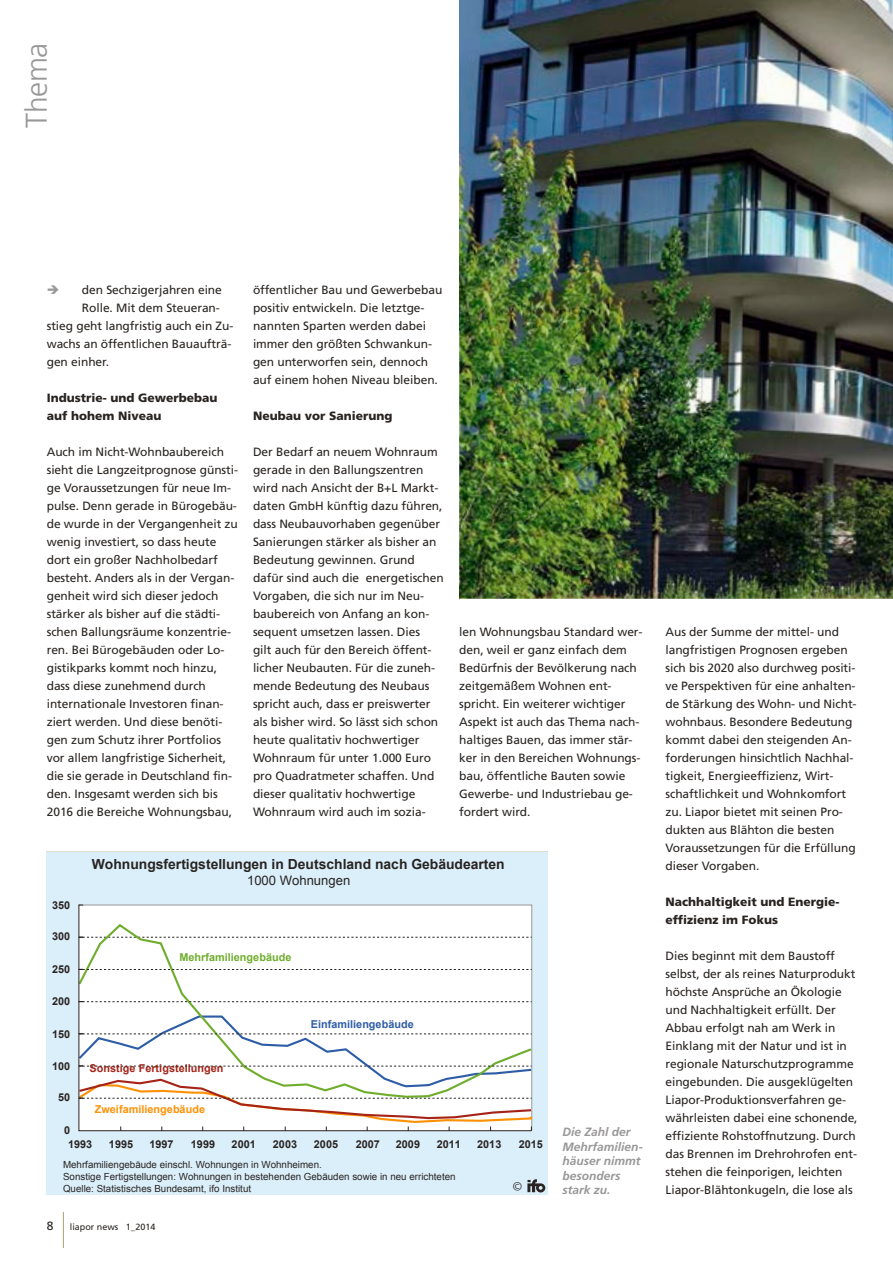
<style>
.page{position:relative;width:893px;height:1263px;background:#fff}
.page>*{position:absolute;margin:0;border:0;box-sizing:border-box;transform-origin:0 0}
.t1{font:300 30px "Frutiger";letter-spacing:-.015em;color:#999797}
.t2{font:700 13.95px "Arial";color:#292421}
.t3{font:700 13.8px "Tahoma";color:#292421}
.t4{font:13.05px "Arial";color:#292421}
.t5{font:12px/18px "Frutiger";letter-spacing:-.005em;color:#292421}
.t6{font:900 12px/18px "Frutiger";color:#292421}
.t7{font:italic 700 12px/14.4px "Frutiger";color:#999797}
.t8{font:700 10.8px/13.5px "Arial";letter-spacing:.005em;color:#292421}
.t9{font:700 10.8px "Arial";letter-spacing:.005em;color:#a62317}
.t10{font:700 10.8px "Arial";letter-spacing:.005em;color:#6fad2c}
.t11{font:700 10.8px "Arial";letter-spacing:.005em;color:#fc9106}
.t12{font:700 10.8px "Arial";letter-spacing:.005em;color:#2d5da6}
.t13{font:9.75px/11.7px "Arial";color:#292421}
.t14{font:9px "Frutiger";color:#292421}
</style>
<div class="page">
<hr style="left:63px;top:1212px;width:1px;height:36px;background:#ae9c7b">
<img style="left:459px;top:0;width:434px;height:599px">
<div style="left:47px;top:852px;width:501px;height:343px;background:#dbeffb"></div>
<div style="left:78px;top:904px;width:454px;height:110px;background:#fff"></div>
<svg style="left:79px;top:937px;width:453px;height:1px"></svg>
<svg style="left:79px;top:969px;width:453px;height:1px"></svg>
<svg style="left:79px;top:1001px;width:453px;height:1px"></svg>
<svg style="left:78px;top:1014px;width:455px;height:117px;background:#eeecea"></svg>
<svg style="left:527px;top:1179px;width:18px;height:13px"></svg>
<h1 class="t1" style="left:19px;top:128px;width:86px;rotate:-90deg">Thema</h1>
<p class="t5" style="left:82px;top:281px;width:141px">den Sechzigerjahren eine</p>
<p class="t5" style="left:82px;top:299px;width:139px">Rolle. Mit dem Steueran-</p>
<p class="t5" style="left:47px;top:317px;width:188px">stieg geht langfristig auch ein Zu-</p>
<p class="t5" style="left:47px;top:335px;width:186px">wachs an öffentlichen Bauaufträ-</p>
<p class="t5" style="left:47px;top:353px;width:64px">gen einher.</p>
<p class="t6" style="left:47px;top:388px;width:172px">Industrie- und Gewerbebau auf hohem Niveau</p>
<p class="t5" style="left:47px;top:443px;width:193px">Auch im Nicht-Wohnbaubereich sieht die Langzeitprognose günsti&shy;ge Voraussetzungen für neue Im&shy;pulse. Denn gerade in Bürogebäu&shy;de wurde in der Vergangenheit zu wenig investiert, so dass heute dort ein großer Nachholbedarf besteht. Anders als in der Vergan&shy;genheit wird sich dieser jedoch stärker als bisher auf die städti&shy;schen Ballungsräume konzentrie&shy;ren. Bei Bürogebäuden oder Lo&shy;gistikparks kommt noch hinzu, dass diese zunehmend durch internationale Investoren finan&shy;ziert werden. Und diese benöti&shy;gen zum Schutz ihrer Portfolios vor allem langfristige Sicherheit, die sie gerade in Deutschland fin&shy;den. Insgesamt werden sich bis<br>2016 die Bereiche Wohnungsbau,</p>
<p class="t5" style="left:253px;top:281px;width:191px">öffentlicher Bau und Gewerbebau positiv entwickeln. Die letztge&shy;nannten Sparten werden dabei immer den größten Schwankun&shy;gen unterworfen sein, dennoch auf einem hohen Niveau bleiben.</p>
<p class="t6" style="left:253px;top:406px;width:141px">Neubau vor Sanierung</p>
<p class="t5" style="left:253px;top:443px;width:192px">Der Bedarf an neuem Wohnraum gerade in den Ballungszentren wird nach Ansicht der B+L Markt&shy;daten GmbH künftig dazu führen, dass Neubauvorhaben gegenüber<br>Sanierungen stärker als bisher an<br>Bedeutung gewinnen. Grund dafür sind auch die energetischen<br>Vorgaben, die sich nur im Neu&shy;baubereich von Anfang an kon&shy;sequent umsetzen lassen. Dies<br>gilt auch für den Bereich öffent&shy;licher Neubauten. Für die zuneh&shy;mende Bedeutung des Neubaus spricht auch, dass er preiswerter als bisher wird. So lässt sich schon heute qualitativ hochwertiger<br>Wohnraum für unter 1.000 Euro pro Quadratmeter schaffen. Und dieser qualitativ hochwertige<br>Wohnraum wird auch im sozia-</p>
<p class="t5" style="left:459px;top:623px;width:185px">len Wohnungsbau Standard wer&shy;den, weil er ganz einfach dem<br>Bedürfnis der Bevölkerung nach zeitgemäßem Wohnen ent&shy;spricht. Ein weiterer wichtiger<br>Aspekt ist auch das Thema nach&shy;haltiges Bauen, das immer stär&shy;ker in den Bereichen Wohnungs&shy;bau, öffentliche Bauten sowie<br>Gewerbe- und Industriebau ge&shy;fordert wird.</p>
<p class="t2" style="left:92px;top:855px;width:414px">Wohnungsfertigstellungen in Deutschland nach Gebäudearten</p>
<p class="t4" style="left:247px;top:872px;width:105px">1000 Wohnungen</p>
<p class="t8" style="left:52px;top:898px;width:20px">350</p>
<p class="t8" style="left:52px;top:930px;width:20px">300</p>
<p class="t8" style="left:52px;top:963px;width:20px">250</p>
<p class="t8" style="left:52px;top:995px;width:20px">200</p>
<p class="t8" style="left:52px;top:1027px;width:20px">150</p>
<p class="t8" style="left:52px;top:1060px;width:20px">100</p>
<p class="t8" style="left:58px;top:1091px;width:14px">50</p>
<p class="t8" style="left:68px;top:1124px;width:26px;text-indent:-4px">0<br>1993</p>
<p class="t10" style="left:179px;top:950px;width:114px">Mehrfamiliengebäude</p>
<p class="t12" style="left:311px;top:1017px;width:104px">Einfamiliengebäude</p>
<p class="t9" style="left:90px;top:1061px;width:135px">Sonstige Fertigstellungen</p>
<p class="t11" style="left:95px;top:1102px;width:112px">Zweifamiliengebäude</p>
<p class="t8" style="left:109px;top:1137px;width:26px">1995</p>
<p class="t8" style="left:149px;top:1137px;width:26px">1997</p>
<p class="t8" style="left:191px;top:1137px;width:26px">1999</p>
<p class="t8" style="left:232px;top:1137px;width:26px">2001</p>
<p class="t8" style="left:273px;top:1137px;width:26px">2003</p>
<p class="t8" style="left:314px;top:1137px;width:26px">2005</p>
<p class="t8" style="left:356px;top:1137px;width:26px">2007</p>
<p class="t8" style="left:396px;top:1137px;width:26px">2009</p>
<p class="t8" style="left:437px;top:1137px;width:26px">2011</p>
<p class="t8" style="left:477px;top:1137px;width:26px">2013</p>
<p class="t8" style="left:519px;top:1137px;width:26px">2015</p>
<p class="t3" style="left:513px;top:1179px;width:11px">©</p>
<p class="t13" style="left:63px;top:1159px;width:394px">Mehrfamiliengebäude einschl. Wohnungen in Wohnheimen.<br>Sonstige Fertigstellungen: Wohnungen in bestehenden Gebäuden sowie in neu errichteten<br>Quelle: Statistisches Bundesamt, ifo Institut</p>
<p class="t5" style="left:47px;top:1217px;width:8px">8</p>
<p class="t14" style="left:70px;top:1221px;width:87px">liapor news 1_2014</p>
<p class="t7" style="left:562px;top:1125px;width:82px">Die Zahl der<br>Mehrfamilien&shy;häuser nimmt besonders stark zu.</p>
<p class="t5" style="left:665px;top:623px;width:193px">Aus der Summe der mittel- und langfristigen Prognosen ergeben sich bis 2020 also durchweg positi&shy;ve Perspektiven für eine anhalten&shy;de Stärkung des Wohn- und Nicht&shy;wohnbaus. Besondere Bedeutung kommt dabei den steigenden An&shy;forderungen hinsichtlich Nachhal&shy;tigkeit, Energieeffizienz, Wirt&shy;schaftlichkeit und Wohnkomfort zu. Liapor bietet mit seinen Pro&shy;dukten aus Blähton die besten<br>Voraussetzungen für die Erfüllung dieser Vorgaben.</p>
<p class="t6" style="left:665px;top:892px;width:175px">Nachhaltigkeit und Energie&shy;effizienz im Fokus</p>
<p class="t5" style="left:665px;top:947px;width:194px">Dies beginnt mit dem Baustoff selbst, der als reines Naturprodukt höchste Ansprüche an Ökologie und Nachhaltigkeit erfüllt. Der Abbau erfolgt nah am Werk in Einklang mit der Natur und ist in regionale Naturschutzprogramme eingebunden. Die ausgeklügelten Liapor-Produktionsverfahren ge&shy;währleisten dabei eine schonende, effiziente Rohstoffnutzung. Durch das Brennen im Drehrohrofen ent&shy;stehen die feinporigen, leichten Liapor-Blähtonkugeln, die lose als</p>
</div>
